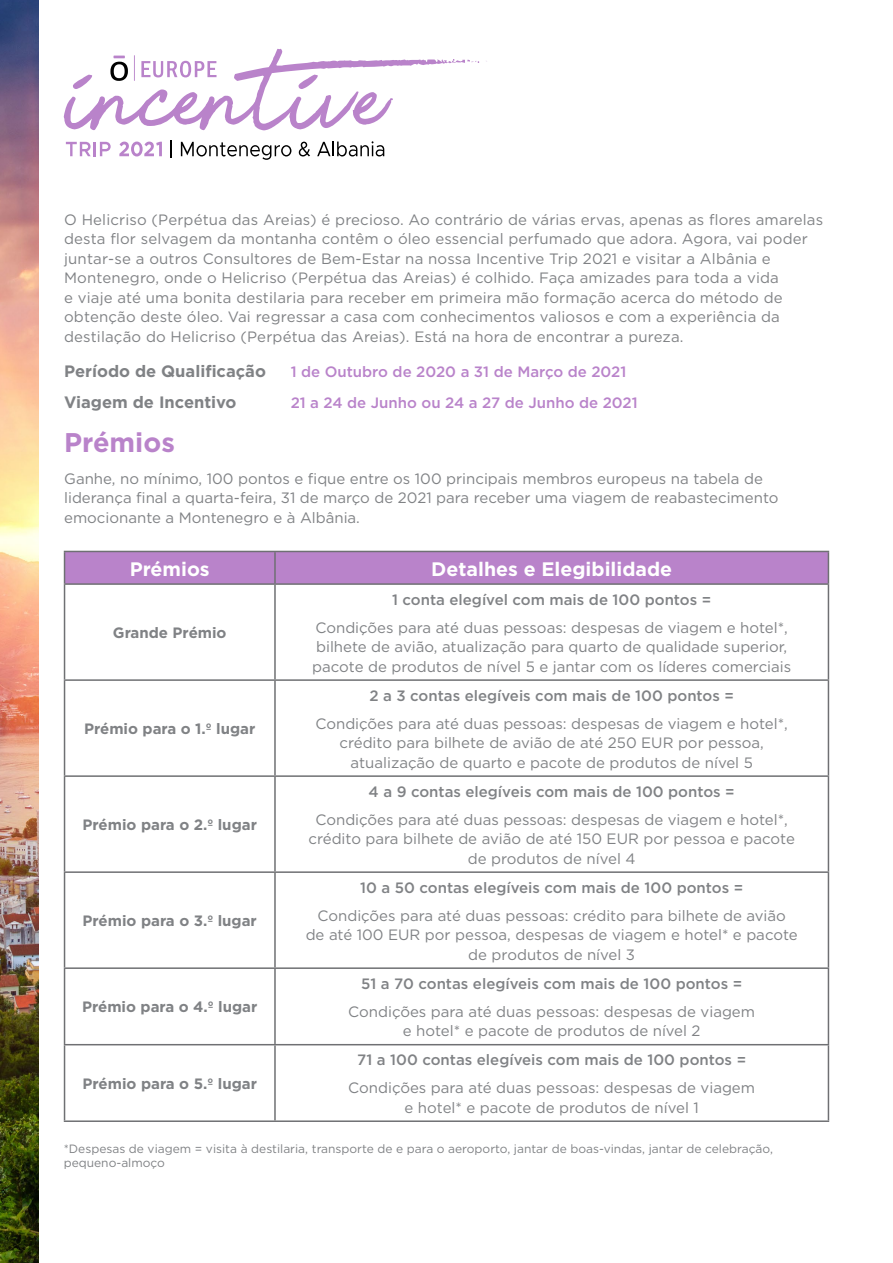
<style>
.page{position:relative;width:893px;height:1263px;background:#fff}
.page>*{position:absolute;margin:0;border:0;box-sizing:border-box;transform-origin:0 0}
.t1{font:700 27px "Gotham";color:#b983ca}
.t2{font:700 19.5px "Gotham";color:#fff}
.t3{font:700 16.5px "Gotham";color:#808285}
.t4{font:15px/19.5px "Gotham";color:#808285;text-align:center}
.t5{font:500 15px "Gotham";color:#808285}
.t6{font:700 15px "Gotham";color:#808285}
.t7{font:500 15px "Gotham";color:#b983ca}
.t8{font:12px/14.4px "Gotham";color:#808285}
</style>
<div class="page">
<img style="left:0;top:0;width:38px;height:1263px">
<svg style="left:64px;top:49px;width:423px;height:81px"></svg>
<svg style="left:66px;top:142px;width:45px;height:14px"></svg>
<svg style="left:170px;top:141px;width:1px;height:17px"></svg>
<svg style="left:181px;top:142px;width:110px;height:18px"></svg>
<svg style="left:299px;top:142px;width:11px;height:14px"></svg>
<svg style="left:317px;top:141px;width:67px;height:15px"></svg>
<svg style="left:119px;top:142px;width:43px;height:14px"></svg>
<div style="left:65px;top:552px;width:763px;height:31px;background:#b983ca"></div>
<hr style="left:64px;top:551px;width:211px;height:1px;background:#6f7073">
<hr style="left:64px;top:552px;width:1px;height:31px;background:#6f7073">
<hr style="left:275px;top:551px;width:554px;height:1px;background:#6f7073">
<hr style="left:274px;top:552px;width:2px;height:31px;background:#6f7073">
<hr style="left:828px;top:552px;width:1px;height:31px;background:#6f7073">
<hr style="left:64px;top:583px;width:211px;height:2px;background:#6f7073">
<hr style="left:64px;top:585px;width:1px;height:94px;background:#6f7073">
<hr style="left:275px;top:583px;width:554px;height:2px;background:#6f7073">
<hr style="left:274px;top:585px;width:2px;height:94px;background:#6f7073">
<hr style="left:828px;top:585px;width:1px;height:94px;background:#6f7073">
<hr style="left:64px;top:679px;width:211px;height:2px;background:#6f7073">
<hr style="left:64px;top:681px;width:1px;height:94px;background:#6f7073">
<hr style="left:275px;top:679px;width:554px;height:2px;background:#6f7073">
<hr style="left:274px;top:681px;width:2px;height:94px;background:#6f7073">
<hr style="left:828px;top:681px;width:1px;height:94px;background:#6f7073">
<hr style="left:64px;top:775px;width:211px;height:2px;background:#6f7073">
<hr style="left:64px;top:777px;width:1px;height:94px;background:#6f7073">
<hr style="left:275px;top:775px;width:554px;height:2px;background:#6f7073">
<hr style="left:274px;top:777px;width:2px;height:94px;background:#6f7073">
<hr style="left:828px;top:777px;width:1px;height:94px;background:#6f7073">
<hr style="left:64px;top:871px;width:211px;height:2px;background:#6f7073">
<hr style="left:64px;top:873px;width:1px;height:94px;background:#6f7073">
<hr style="left:275px;top:871px;width:554px;height:2px;background:#6f7073">
<hr style="left:274px;top:873px;width:2px;height:94px;background:#6f7073">
<hr style="left:828px;top:873px;width:1px;height:94px;background:#6f7073">
<hr style="left:64px;top:967px;width:211px;height:2px;background:#6f7073">
<hr style="left:64px;top:969px;width:1px;height:75px;background:#6f7073">
<hr style="left:275px;top:967px;width:554px;height:2px;background:#6f7073">
<hr style="left:274px;top:969px;width:2px;height:75px;background:#6f7073">
<hr style="left:828px;top:969px;width:1px;height:75px;background:#6f7073">
<hr style="left:64px;top:1044px;width:211px;height:1px;background:#6f7073">
<hr style="left:64px;top:1045px;width:1px;height:75px;background:#6f7073">
<hr style="left:275px;top:1044px;width:554px;height:1px;background:#6f7073">
<hr style="left:274px;top:1045px;width:2px;height:75px;background:#6f7073">
<hr style="left:828px;top:1045px;width:1px;height:75px;background:#6f7073">
<hr style="left:64px;top:1120px;width:211px;height:2px;background:#6f7073">
<hr style="left:275px;top:1120px;width:554px;height:2px;background:#6f7073">
<p class="t4" style="left:64px;top:209px;width:760px;text-align:left">O Helicriso (Perpétua das Areias) é precioso. Ao contrário de várias ervas, apenas as flores amarelas desta flor selvagem da montanha contêm o óleo essencial perfumado que adora. Agora, vai poder juntar-se a outros Consultores de Bem-Estar na nossa Incentive Trip 2021 e visitar a Albânia e Montenegro, onde o Helicriso (Perpétua das Areias) é colhido. Faça amizades para toda a vida<br>e viaje até uma bonita destilaria para receber em primeira mão formação acerca do método de obtenção deste óleo. Vai regressar a casa com conhecimentos valiosos e com a experiência da destilação do Helicriso (Perpétua das Areias). Está na hora de encontrar a pureza.</p>
<p class="t3" style="left:64px;top:360px;width:203px">Período de Qualificação</p>
<p class="t7" style="left:291px;top:362px;width:337px">1 de Outubro de 2020 a 31 de Março de 2021</p>
<p class="t3" style="left:64px;top:391px;width:174px">Viagem de Incentivo</p>
<p class="t7" style="left:291px;top:393px;width:349px">21 a 24 de Junho ou 24 a 27 de Junho de 2021</p>
<h1 class="t1" style="left:64px;top:424px;width:112px">Prémios</h1>
<p class="t4" style="left:64px;top:468px;width:716px;text-align:left">Ganhe, no mínimo, 100 pontos e fique entre os 100 principais membros europeus na tabela de liderança final a quarta-feira, 31 de março de 2021 para receber uma viagem de reabastecimento emocionante a Montenegro e à Albânia.</p>
<h2 class="t2" style="left:130px;top:556px;width:81px">Prémios</h2>
<h2 class="t2" style="left:431px;top:556px;width:242px">Detalhes e Elegibilidade</h2>
<p class="t6" style="left:113px;top:623px;width:115px">Grande Prémio</p>
<p class="t6" style="left:84px;top:719px;width:173px">Prémio para o 1.º lugar</p>
<p class="t6" style="left:83px;top:815px;width:176px">Prémio para o 2.º lugar</p>
<p class="t6" style="left:83px;top:911px;width:176px">Prémio para o 3.º lugar</p>
<p class="t6" style="left:82px;top:997px;width:177px">Prémio para o 4.º lugar</p>
<p class="t5" style="left:392px;top:589px;width:321px">1 conta elegível com mais de 100 pontos =</p>
<p class="t4" style="left:312px;top:617px;width:481px;text-align:left">Condições para até duas pessoas: despesas de viagem e hotel*, bilhete de avião, atualização para quarto de qualidade superior, pacote de produtos de nível 5 e jantar com os líderes comerciais</p>
<p class="t5" style="left:369px;top:685px;width:366px">2 a 3 contas elegíveis com mais de 100 pontos =</p>
<p class="t4" style="left:315px;top:713px;width:474px">Condições para até duas pessoas: despesas de viagem e hotel*, crédito para bilhete de avião de até 250 EUR por pessoa, atualização de quarto e pacote de produtos de nível 5</p>
<p class="t5" style="left:369px;top:781px;width:368px">4 a 9 contas elegíveis com mais de 100 pontos =</p>
<p class="t4" style="left:308px;top:809px;width:488px">Condições para até duas pessoas: despesas de viagem e hotel*, crédito para bilhete de avião de até 150 EUR por pessoa e pacote de produtos de nível 4</p>
<p class="t5" style="left:360px;top:877px;width:385px">10 a 50 contas elegíveis com mais de 100 pontos =</p>
<p class="t4" style="left:306px;top:905px;width:494px">Condições para até duas pessoas: crédito para bilhete de avião<br>de até 100 EUR por pessoa, despesas de viagem e hotel* e pacote de produtos de nível 3</p>
<p class="t5" style="left:361px;top:973px;width:382px">51 a 70 contas elegíveis com mais de 100 pontos =</p>
<p class="t4" style="left:348px;top:1001px;width:408px">Condições para até duas pessoas: despesas de viagem e hotel* e pacote de produtos de nível 2</p>
<p class="t5" style="left:357px;top:1050px;width:390px">71 a 100 contas elegíveis com mais de 100 pontos =</p>
<p class="t4" style="left:348px;top:1078px;width:408px">Condições para até duas pessoas: despesas de viagem e hotel* e pacote de produtos de nível 1</p>
<p class="t8" style="left:64px;top:1141px;width:711px">*Despesas de viagem = visita à destilaria, transporte de e para o aeroporto, jantar de boas-vindas, jantar de celebração, pequeno-almoço</p>
<p class="t6" style="left:83px;top:1074px;width:176px">Prémio para o 5.º lugar</p>
</div>
